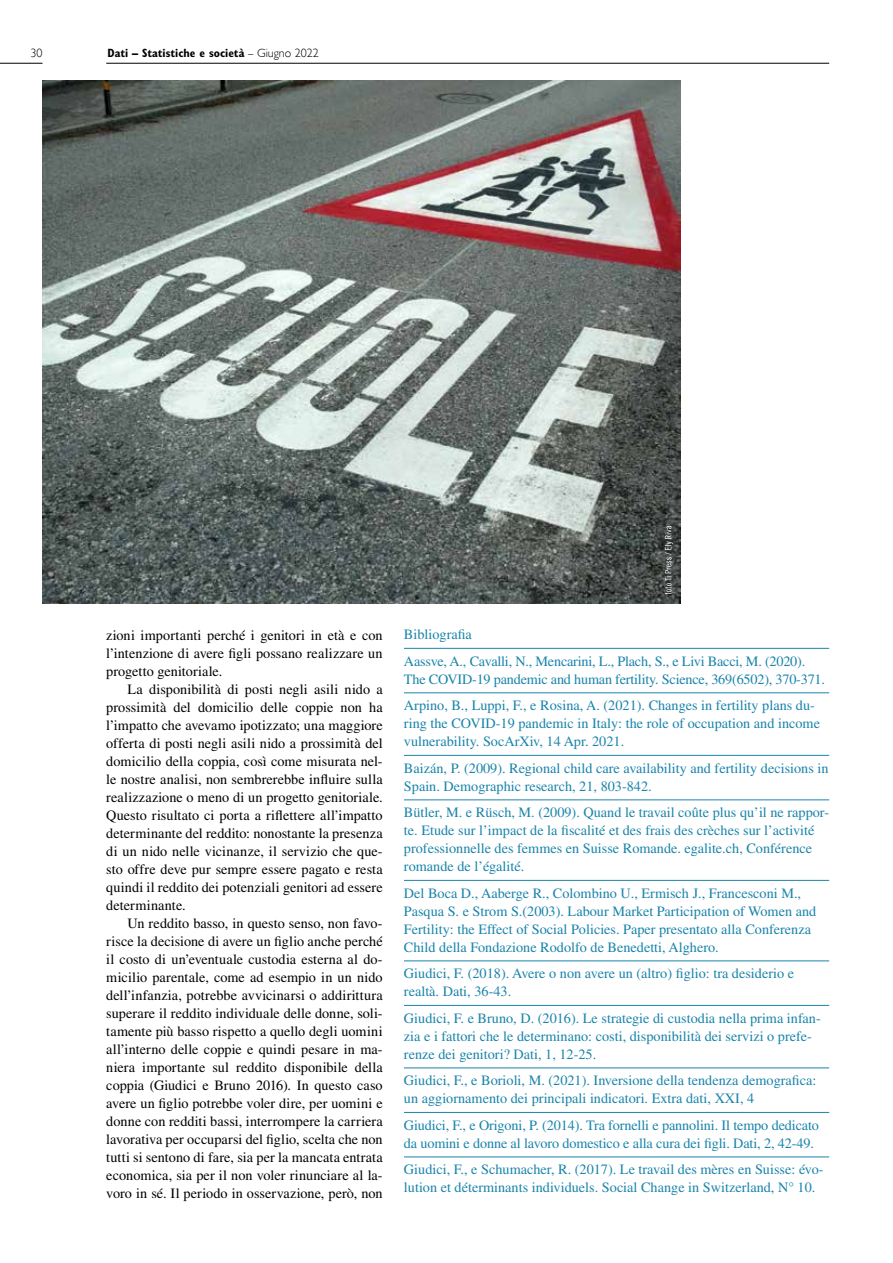
<style>
.page{position:relative;width:893px;height:1263px;background:#fff}
.page>*{position:absolute;margin:0;border:0;box-sizing:border-box;transform-origin:0 0}
.t1{font:14.25px/18px "Times LT Std";color:#1a84aa}
.t2{font:14.25px/18px "Times LT Std";letter-spacing:.005em;color:#000;text-align:justify}
.t3{font:700 condensed 12px "Gill Sans MT Std";color:#000}
.t4{font:300 12px "Gill Sans";color:#000}
.s1{font-family:"Gill Sans";font-weight:300;font-stretch:normal}
</style>
<div class="page">
<hr style="left:106px;top:63px;width:723px;height:1px;background:#000">
<hr style="left:0;top:63px;width:43px;height:1px;background:#000">
<hr style="left:404px;top:648px;width:425px;height:1px;background:#1a84aa">
<hr style="left:404px;top:692px;width:425px;height:1px;background:#1a84aa">
<hr style="left:404px;top:755px;width:425px;height:1px;background:#1a84aa">
<hr style="left:404px;top:800px;width:425px;height:1px;background:#1a84aa">
<hr style="left:404px;top:880px;width:425px;height:1px;background:#1a84aa">
<hr style="left:404px;top:961px;width:425px;height:1px;background:#1a84aa">
<hr style="left:404px;top:1005px;width:425px;height:1px;background:#1a84aa">
<hr style="left:404px;top:1068px;width:425px;height:1px;background:#1a84aa">
<hr style="left:404px;top:1112px;width:425px;height:1px;background:#1a84aa">
<hr style="left:404px;top:1157px;width:425px;height:1px;background:#1a84aa">
<img style="left:43px;top:81px;width:637px;height:523px">
<svg style="left:665px;top:526px;width:8px;height:69px"></svg>
<p class="t4" style="left:31px;top:46px;width:13px">30</p>
<p class="t3" style="left:108px;top:46px;width:213px">Dati – Statistiche e società <span class="s1">– Giugno 2022</span></p>
<p class="t2" style="left:106px;top:626px;width:278px">zioni importanti perché i genitori in età e con l’intenzione di avere figli possano realizzare un progetto genitoriale.</p>
<p class="t2" style="left:106px;top:680px;width:278px;text-indent:21px">La disponibilità di posti negli asili nido a prossimità del domicilio delle coppie non ha l’impatto che avevamo ipotizzato; una maggiore offerta di posti negli asili nido a prossimità del domicilio della coppia, così come misurata nel&shy;le nostre analisi, non sembrerebbe influire sulla realizzazione o meno di un progetto genitoriale.<br>Questo risultato ci porta a riflettere all’impatto determinante del reddito: nonostante la presenza di un nido nelle vicinanze, il servizio che que&shy;sto offre deve pur sempre essere pagato e resta quindi il reddito dei potenziali genitori ad essere determinante.</p>
<p class="t2" style="left:106px;top:914px;width:278px;text-indent:21px">Un reddito basso, in questo senso, non favo&shy;risce la decisione di avere un figlio anche perché il costo di un’eventuale custodia esterna al do&shy;micilio parentale, come ad esempio in un nido dell’infanzia, potrebbe avvicinarsi o addirittura superare il reddito individuale delle donne, soli&shy;tamente più basso rispetto a quello degli uomini all’interno delle coppie e quindi pesare in ma&shy;niera importante sul reddito disponibile della coppia (Giudici e Bruno 2016). In questo caso avere un figlio potrebbe voler dire, per uomini e donne con redditi bassi, interrompere la carriera lavorativa per occuparsi del figlio, scelta che non tutti si sentono di fare, sia per la mancata entrata economica, sia per il non voler rinunciare al la&shy;voro in sé. Il periodo in osservazione, però, non</p>
<p class="t1" style="left:404px;top:621px;width:403px;line-height:26.5px">Bibliografia<br>Aassve, A., Cavalli, N., Mencarini, L., Plach, S., e Livi Bacci, M. (2020).</p>
<p class="t1" style="left:404px;top:665px;width:423px;line-height:26.5px">The COVID-19 pandemic and human fertility. Science, 369(6502), 370-371.<br>Arpino, B., Luppi, F., e Rosina, A. (2021). Changes in fertility plans du-</p>
<p class="t1" style="left:404px;top:714px;width:418px">ring the COVID-19 pandemic in Italy: the role of occupation and income vulnerability. SocArXiv, 14 Apr. 2021.</p>
<p class="t1" style="left:404px;top:759px;width:426px">Baizán, P. (2009). Regional child care availability and fertility decisions in<br>Spain. Demographic research, 21, 803-842.</p>
<p class="t1" style="left:404px;top:803px;width:427px">Bütler, M. e Rüsch, M. (2009). Quand le travail coûte plus qu’il ne rappor&shy;te. Etude sur l’impact de la fiscalité et des frais des crèches sur l’activité professionnelle des femmes en Suisse Romande. egalite.ch, Conférence romande de l’égalité.</p>
<p class="t1" style="left:404px;top:884px;width:414px">Del Boca D., Aaberge R., Colombino U., Ermisch J., Francesconi M., Pasqua S. e Strom S.(2003). Labour Market Participation of Women and Fertility: the Effect of Social Policies. Paper presentato alla Conferenza Child della Fondazione Rodolfo de Benedetti, Alghero.</p>
<p class="t1" style="left:404px;top:964px;width:392px">Giudici, F. (2018). Avere o non avere un (altro) figlio: tra desiderio e realtà. Dati, 36-43.</p>
<p class="t1" style="left:404px;top:1009px;width:418px">Giudici, F. e Bruno, D. (2016). Le strategie di custodia nella prima infan&shy;zia e i fattori che le determinano: costi, disponibilità dei servizi o prefe&shy;renze dei genitori? Dati, 1, 12-25.</p>
<p class="t1" style="left:404px;top:1071px;width:414px">Giudici, F., e Borioli, M. (2021). Inversione della tendenza demografica: un aggiornamento dei principali indicatori. Extra dati, XXI, 4</p>
<p class="t1" style="left:404px;top:1116px;width:416px">Giudici, F., e Origoni, P. (2014). Tra fornelli e pannolini. Il tempo dedicato da uomini e donne al lavoro domestico e alla cura dei figli. Dati, 2, 42-49.</p>
<p class="t1" style="left:404px;top:1160px;width:421px">Giudici, F., e Schumacher, R. (2017). Le travail des mères en Suisse: évo&shy;lution et déterminants individuels. Social Change in Switzerland, N° 10.</p>
</div>
